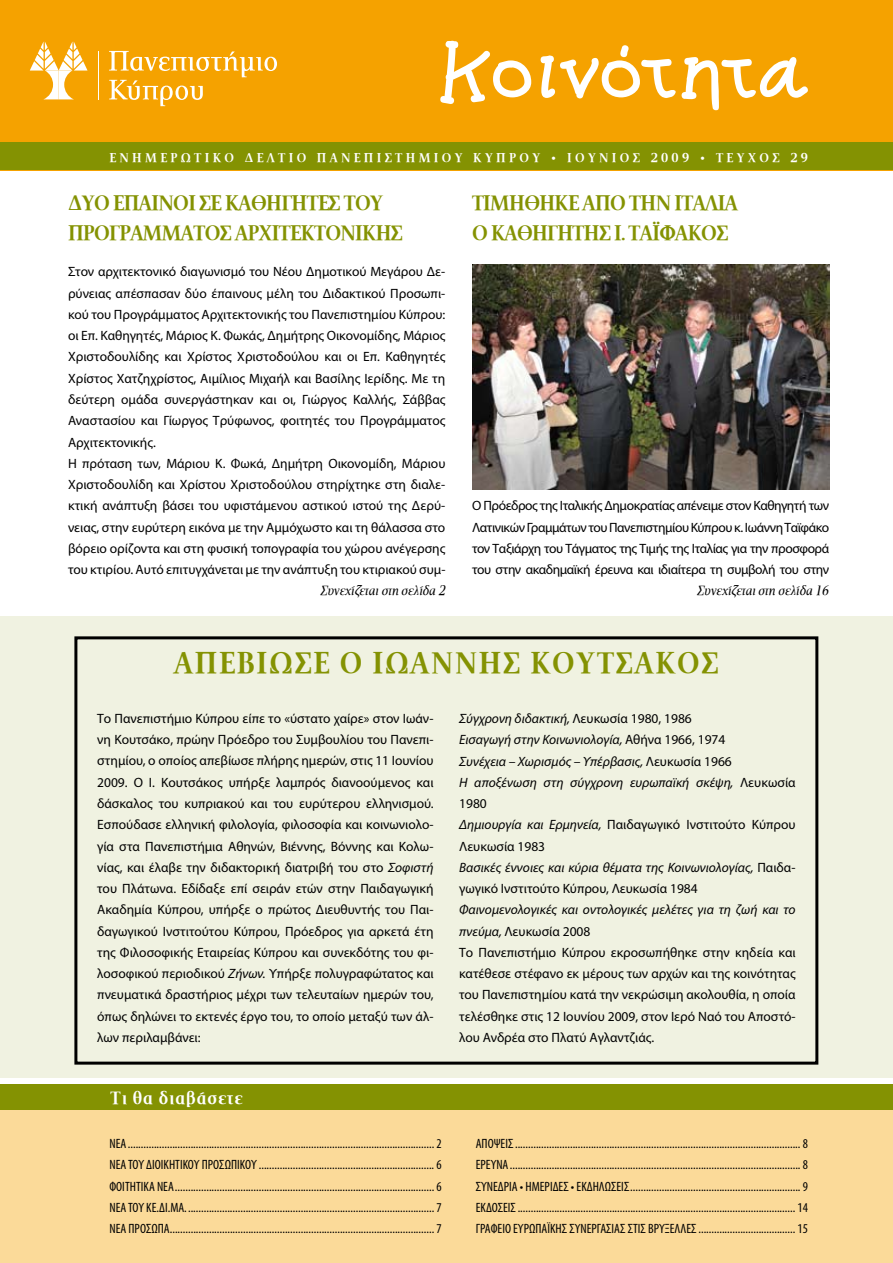
<style>
.page{position:relative;width:893px;height:1263px;background:#fff}
.page>*{position:absolute;margin:0;border:0;box-sizing:border-box;transform-origin:0 0}
.t1{font:700 30px "PF Document";letter-spacing:.06em;color:#849202}
.t2{font:700 21px/30px "PF Document";letter-spacing:-.03em;color:#849202}
.t3{font:700 18px "PF Document";letter-spacing:.05em;color:#fff}
.t4{font:13.5px/21.3px "Myriad Pro";color:#000;text-align:justify}
.t5{font:condensed 13.5px/21.3px "Myriad Pro";color:#000;text-align:justify}
.t6{font:italic 13.5px/21.3px "Myriad Pro";color:#000}
.t7{font:italic 13.5px "PF Document";color:#000}
.t8{font:700 12.75px "PF Document";letter-spacing:.26em;color:#fff}
.s1{font-style:italic}
.s2{font-style:normal}
</style>
<div class="page">
<div style="left:0;top:617px;width:893px;height:461px;background:#f0f2e1"></div>
<div style="left:74px;top:636px;width:744px;height:428px;border:3px solid #000"></div>
<div style="left:0;top:0;width:893px;height:170px;background:#f5a200"></div>
<div style="left:0;top:142px;width:893px;height:28px;background:#849202"></div>
<div style="left:0;top:1096px;width:893px;height:167px;background:#fbda99"></div>
<svg style="left:440px;top:41px;width:91px;height:63px"></svg>
<svg style="left:541px;top:45px;width:135px;height:53px"></svg>
<svg style="left:682px;top:57px;width:126px;height:54px"></svg>
<div style="left:0;top:1084px;width:893px;height:26px;background:#849202"></div>
<svg style="left:109px;top:51px;width:168px;height:55px"></svg>
<svg style="left:30px;top:41px;width:58px;height:58px"></svg>
<hr style="left:98px;top:51px;width:1px;height:48px;background:#fff">
<img style="left:472px;top:265px;width:357px;height:224px">
<p class="t8" style="left:109px;top:150px;width:700px">ΕΝΗΜΕΡΩΤΙΚΟ ΔΕΛΤΙΟ ΠΑΝΕΠΙΣΤΗΜΙΟΥ ΚΥΠΡΟΥ • ΙΟΥΝΙΟΣ 2009 • ΤΕΥΧΟΣ 29</p>
<h2 class="t2" style="left:68px;top:188px;width:336px">ΔΥΟ ΕΠΑΙΝΟΙ ΣΕ ΚΑΘΗΓΗΤΕΣ ΤΟΥ<br>ΠΡΟΓΡΑΜΜΑΤΟΣ ΑΡΧΙΤΕΚΤΟΝΙΚΗΣ</h2>
<p class="t4" style="left:68px;top:261px;width:379px;text-align:left">Στον αρχιτεκτονικό διαγωνισμό του Νέου Δημοτικού Μεγάρου Δε&shy;ρύνειας απέσπασαν δύο έπαινους μέλη του Διδακτικού Προσωπι&shy;κού του Προγράμματος Αρχιτεκτονικής του Πανεπιστημίου Κύπρου: οι Επ. Καθηγητές, Μάριος Κ. Φωκάς, Δημήτρης Οικονομίδης, Μάριος Χριστοδουλίδης και Χρίστος Χριστοδούλου και οι Επ. Καθηγητές Χρίστος Χατζηχρίστος, Αιμίλιος Μιχαήλ και Βασίλης Ιερίδης. Με τη δεύτερη ομάδα συνεργάστηκαν και οι, Γιώργος Καλλής, Σάββας Αναστασίου και Γίωργος Τρύφωνος, φοιτητές του Προγράμματος Αρχιτεκτονικής.<br>Η πρόταση των, Μάριου Κ. Φωκά, Δημήτρη Οικονομίδη, Μάριου Χριστοδουλίδη και Χρίστου Χριστοδούλου στηρίχτηκε στη διαλε&shy;κτική ανάπτυξη βάσει του υφιστάμενου αστικού ιστού της Δερύ&shy;νειας, στην ευρύτερη εικόνα με την Αμμόχωστο και τη θάλασσα στο βόρειο ορίζοντα και στη φυσική τοπογραφία του χώρου ανέγερσης του κτιρίου. Αυτό επιτυγχάνεται με την ανάπτυξη του κτιριακού συμ-</p>
<h2 class="t2" style="left:472px;top:188px;width:268px">ΤΙΜΗΘΗΚΕ ΑΠΟ ΤΗΝ ΙΤΑΛIΑ<br>Ο ΚΑΘΗΓΗΤΗΣ Ι. ΤΑΪΦΑΚΟΣ</h2>
<p class="t4" style="left:472px;top:495px;width:359px">Ο Πρόεδρος της Ιταλικής Δημοκρατίας απένειμε στον Καθηγητή των Λατινικών Γραμμάτων του Πανεπιστημίου Κύπρου κ. Ιωάννη Ταϊφάκο τον Ταξιάρχη του Τάγματος της Τιμής της Ιταλίας για την προσφορά του στην ακαδημαϊκή έρευνα και ιδιαίτερα τη συμβολή του στην</p>
<p class="t7" style="left:321px;top:583px;width:126px">Συνεχίζεται στη σελίδα 2</p>
<p class="t7" style="left:697px;top:583px;width:133px">Συνεχίζεται στη σελίδα 16</p>
<h1 class="t1" style="left:174px;top:646px;width:546px">ΑΠΕΒΙΩΣΕ Ο ΙΩΑΝΝΗΣ ΚΟΥΤΣΑΚΟΣ</h1>
<p class="t4" style="left:97px;top:707px;width:338px">Το Πανεπιστήμιο Κύπρου είπε το «ύστατο χαίρε» στον Ιωάν&shy;νη Κουτσάκο, πρώην Πρόεδρο του Συμβουλίου του Πανεπι&shy;στημίου, ο οποίος απεβίωσε πλήρης ημερών, στις 11 Ιουνίου 2009. Ο Ι. Κουτσάκος υπήρξε λαμπρός διανοούμενος και δάσκαλος του κυπριακού και του ευρύτερου ελληνισμού.<br>Εσπούδασε ελληνική φιλολογία, φιλοσοφία και κοινωνιολο&shy;γία στα Πανεπιστήμια Αθηνών, Βιέννης, Βόννης και Κολω&shy;νίας, και έλαβε την διδακτορική διατριβή του στο <span class="s1">Σοφιστή </span>του Πλάτωνα. Εδίδαξε επί σειράν ετών στην Παιδαγωγική Ακαδημία Κύπρου, υπήρξε ο πρώτος Διευθυντής του Παι&shy;δαγωγικού Ινστιτούτου Κύπρου, Πρόεδρος για αρκετά έτη της Φιλοσοφικής Εταιρείας Κύπρου και συνεκδότης του φι&shy;λοσοφικού περιοδικού <span class="s1">Ζήνων.</span> Υπήρξε πολυγραφώτατος και πνευματικά δραστήριος μέχρι των τελευταίων ημερών του, όπως δηλώνει το εκτενές έργο του, το οποίο μεταξύ των άλ&shy;λων περιλαμβάνει:</p>
<p class="t6" style="left:459px;top:707px;width:338px">Σύγχρονη διδακτική, <span class="s2">Λευκωσία 1980, 1986<br></span>Εισαγωγή στην Κοινωνιολογία, <span class="s2">Αθήνα 1966, 1974<br></span>Συνέχεια – Χωρισμός – Υπέρβασις, <span class="s2">Λευκωσία 1966<br></span>Η αποξένωση στη σύγχρονη ευρωπαϊκή σκέψη, <span class="s2">Λευκωσία 1980<br></span>Δημιουργία και Ερμηνεία, <span class="s2">Παιδαγωγικό Ινστιτούτο Κύπρου Λευκωσία 1983<br></span>Βασικές έννοιες και κύρια θέματα της Κοινωνιολογίας, <span class="s2">Παιδα&shy;γωγικό Ινστιτούτο Κύπρου, Λευκωσία 1984</span></p>
<p class="t4" style="left:459px;top:899px;width:338px;text-align:left"><span class="s1">Φαινομενολογικές και οντολογικές μελέτες για τη ζωή και το πνεύμα,</span> Λευκωσία 2008<br>Το Πανεπιστήμιο Κύπρου εκροσωπήθηκε στην κηδεία και κατέθεσε στέφανο εκ μέρους των αρχών και της κοινότητας του Πανεπιστημίου κατά την νεκρώσιμη ακολουθία, η οποία τελέσθηκε στις 12 Ιουνίου 2009, στον Ιερό Ναό του Αποστό&shy;λου Ανδρέα στο Πλατύ Αγλαντζιάς.</p>
<h3 class="t3" style="left:111px;top:1087px;width:134px">Tι θα διαβάσετε</h3>
<p class="t5" style="left:109px;top:1133px;width:334px">ΝΕΑ..................................................................................................................... 2<br>ΝΕΑ ΤΟΥ ΔΙΟΙΚΗΤΙΚΟΥ ΠΡΟΣΩΠΙΚΟΥ ................................................................... 6<br>ΦΟΙΤΗΤΙΚΑ ΝΕΑ................................................................................................... 6<br>ΝΕΑ ΤΟΥ ΚΕ.ΔΙ.ΜΑ............................................................................................... 7<br>ΝΕΑ ΠΡΟΣΩΠΑ..................................................................................................... 7</p>
<p class="t5" style="left:476px;top:1133px;width:334px">ΑΠΟΨΕΙΣ............................................................................................................. 8<br>ΕΡΕΥΝΑ............................................................................................................... 8<br>ΣΥΝΕΔΡΙΑ • ΗΜΕΡΙΔΕΣ • ΕΚΔΗΛΩΣΕΙΣ................................................................. 9<br>ΕΚΔΟΣΕΙΣ .......................................................................................................... 14<br>ΓΡΑΦΕΙΟ ΕΥΡΩΠΑΪΚΗΣ ΣΥΝΕΡΓΑΣΙΑΣ ΣΤΙΣ ΒΡΥΞΕΛΛΕΣ ..................................... 15</p>
</div>
